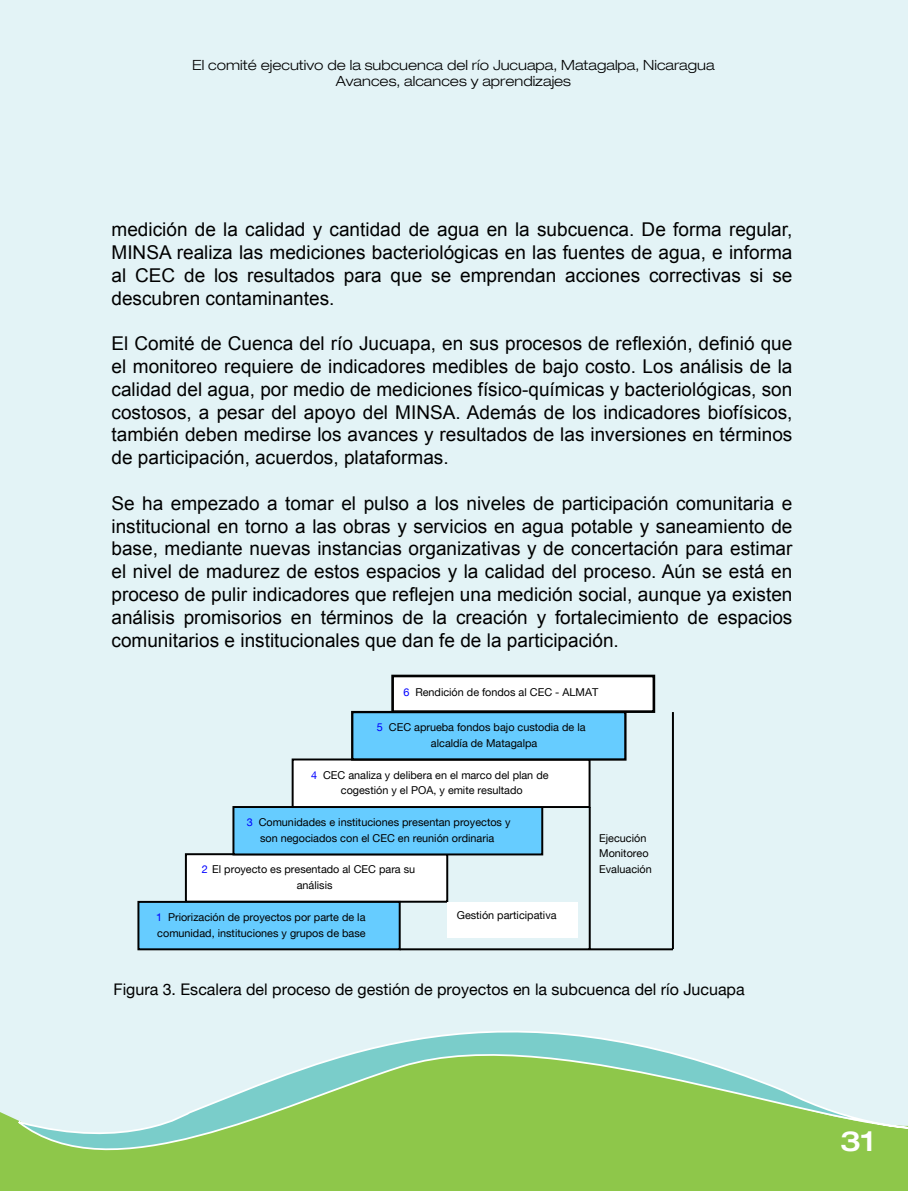
<style>
.page{position:relative;width:908px;height:1191px;background:#fff}
.page>*{position:absolute;margin:0;border:0;box-sizing:border-box;transform-origin:0 0}
.t1{font:500 expanded 28px "Helvetica Neue";color:#fff}
.t2{font:19px/22.8px "Arial";color:#000;text-align:justify}
.t3{font:16px "Helvetica Neue";color:#000}
.t4{font:300 expanded 14px/16.8px "Helvetica Neue";color:#000;text-align:center}
.t5{font:10.8px/15.6px "Helvetica Neue";color:#000}
.s1{color:#00f}
</style>
<div class="page">
<div style="left:0;top:0;width:907px;height:1046px;background:#e3f3f6"></div>
<svg style="left:11px;top:973px;width:896px;height:218px;background:#b6ddaa"></svg>
<div style="left:186px;top:854px;width:261px;height:47px;background:#fff"></div>
<div style="left:185px;top:853px;width:263px;height:49px;border:2px solid #000"></div>
<div style="left:233px;top:807px;width:309px;height:47px;background:#6cf"></div>
<div style="left:232px;top:806px;width:311px;height:49px;border:2px solid #000"></div>
<div style="left:292px;top:759px;width:297px;height:48px;background:#fff"></div>
<div style="left:291px;top:758px;width:299px;height:50px;border:2px solid #000"></div>
<div style="left:352px;top:712px;width:273px;height:47px;background:#6cf"></div>
<div style="left:351px;top:711px;width:275px;height:49px;border:2px solid #000"></div>
<div style="left:138px;top:902px;width:261px;height:47px;background:#6cf"></div>
<div style="left:137px;top:901px;width:263px;height:49px;border:2px solid #000"></div>
<hr style="left:399px;top:948px;width:273px;height:2px;background:#000">
<hr style="left:671px;top:712px;width:2px;height:237px;background:#000">
<hr style="left:588px;top:807px;width:2px;height:142px;background:#000">
<div style="left:447px;top:902px;width:130px;height:35px;background:#fff"></div>
<div style="left:392px;top:676px;width:261px;height:35px;background:#fff"></div>
<div style="left:391px;top:674px;width:264px;height:39px;border:3px solid #000"></div>
<p class="t4" style="left:192px;top:56px;width:523px">El comité ejecutivo de la subcuenca del río Jucuapa, Matagalpa, Nicaragua<br>Avances, alcances y aprendizajes</p>
<p class="t2" style="left:111px;top:218px;width:682px">medición de la calidad y cantidad de agua en la subcuenca. De forma regular, MINSA realiza las mediciones bacteriológicas en las fuentes de agua, e informa al CEC de los resultados para que se emprendan acciones correctivas si se descubren contaminantes.</p>
<p class="t2" style="left:111px;top:332px;width:682px">El Comité de Cuenca del río Jucuapa, en sus procesos de reflexión, definió que el monitoreo requiere de indicadores medibles de bajo costo. Los análisis de la calidad del agua, por medio de mediciones físico-químicas y bacteriológicas, son costosos, a pesar del apoyo del MINSA. Además de los indicadores biofísicos, también deben medirse los avances y resultados de las inversiones en términos de participación, acuerdos, plataformas.</p>
<p class="t2" style="left:111px;top:492px;width:682px">Se ha empezado a tomar el pulso a los niveles de participación comunitaria e institucional en torno a las obras y servicios en agua potable y saneamiento de base, mediante nuevas instancias organizativas y de concertación para estimar el nivel de madurez de estos espacios y la calidad del proceso. Aún se está en proceso de pulir indicadores que reflejen una medición social, aunque ya existen análisis promisorios en términos de la creación y fortalecimiento de espacios comunitarios e institucionales que dan fe de la participación.</p>
<p class="t5" style="left:403px;top:683px;width:196px"><span class="s1">6</span> Rendición de fondos al CEC - ALMAT</p>
<p class="t5" style="left:377px;top:719px;width:210px;text-align:center"><span class="s1">5</span> CEC aprueba fondos bajo custodia de la alcaldía de Matagalpa</p>
<p class="t5" style="left:311px;top:766px;width:239px;text-align:center"><span class="s1">4</span> CEC analiza y delibera en el marco del plan de cogestión y el POA, y emite resultado</p>
<p class="t5" style="left:247px;top:814px;width:265px;text-align:center"><span class="s1">3</span> Comunidades e instituciones presentan proyectos y son negociados con el CEC en reunión ordinaria</p>
<p class="t5" style="left:297px;top:861px;width:120px;text-indent:-95px"><span class="s1">2</span> El proyecto es presentado al CEC para su análisis</p>
<p class="t5" style="left:156px;top:909px;width:211px"><span class="s1">1</span> Priorización de proyectos por parte de la comunidad, instituciones y grupos de base</p>
<p class="t5" style="left:456px;top:907px;width:101px">Gestión participativa</p>
<p class="t5" style="left:599px;top:830px;width:54px">Ejecución<br>Monitoreo<br>Evaluación</p>
<p class="t3" style="left:113px;top:980px;width:632px">Figura 3. Escalera del proceso de gestión de proyectos en la subcuenca del río Jucuapa</p>
<h1 class="t1" style="left:839px;top:1124px;width:36px">31</h1>
</div>
